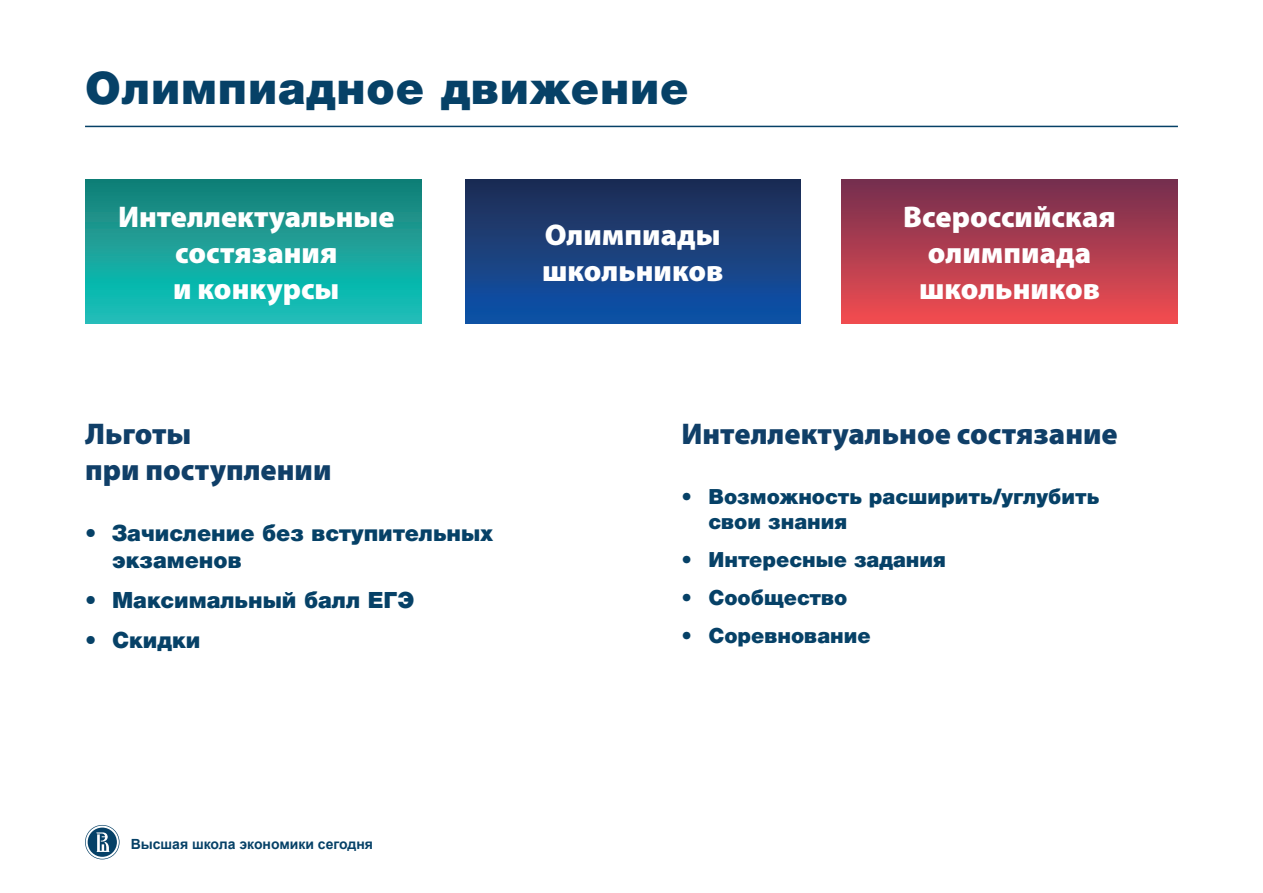
<style>
.page{position:relative;width:1263px;height:893px;background:#fff}
.page>*{position:absolute;margin:0;border:0;box-sizing:border-box;transform-origin:0 0}
.t1{font:900 45px "Helvetica Neue Cyr";letter-spacing:.02em;color:#064167}
.t2{font:900 30px/36px "Myriad Pro";color:#fff;text-align:center}
.t3{font:900 30px/36px "Myriad Pro";color:#103f68}
.t4{font:900 22.5px/27px "Helvetica Neue Cyr";color:#064167}
.t5{font:900 21px/25.2px "Helvetica Neue Cyr";color:#064167}
.t6{font:700 13.95px "Arial";color:#064167}
</style>
<div class="page">
<svg style="left:85px;top:825px;width:35px;height:34px"></svg>
<hr style="left:85px;top:126px;width:1093px;height:1px;background:#064167">
<svg style="left:86px;top:179px;width:335px;height:144px;background:#16a29a"></svg>
<div style="left:465px;top:179px;width:335px;height:144px;background:linear-gradient(to bottom,#212d51,#0f53a9)"></div>
<div style="left:842px;top:179px;width:335px;height:144px;background:linear-gradient(to bottom,#712e4f,#f04d50)"></div>
<h1 class="t1" style="left:85px;top:63px;width:605px">Олимпиадное движение</h1>
<p class="t2" style="left:118px;top:197px;width:278px">Интеллектуальные состязания<br>и конкурсы</p>
<p class="t2" style="left:542px;top:215px;width:183px;text-align:left">Олимпиады школьников</p>
<p class="t2" style="left:903px;top:197px;width:214px">Всероссийская олимпиада школьников</p>
<p class="t3" style="left:85px;top:415px;width:248px">Льготы<br>при поступлении</p>
<p class="t4" style="left:112px;top:520px;width:382px;text-indent:-27px">• Зачисление без вступительных экзаменов</p>
<p class="t4" style="left:85px;top:587px;width:331px">• Максимальный балл ЕГЭ</p>
<p class="t4" style="left:85px;top:627px;width:117px">• Скидки</p>
<p class="t6" style="left:131px;top:834px;width:244px">Высшая школа экономики сегодня</p>
<p class="t3" style="left:681px;top:415px;width:438px">Интеллектуальное состязание</p>
<p class="t5" style="left:708px;top:484px;width:392px;text-indent:-27px">• Возможность расширить/углубить свои знания</p>
<p class="t5" style="left:681px;top:547px;width:266px">• Интересные задания</p>
<p class="t5" style="left:681px;top:585px;width:167px">• Сообщество</p>
<p class="t5" style="left:681px;top:623px;width:191px">• Соревнование</p>
</div>
